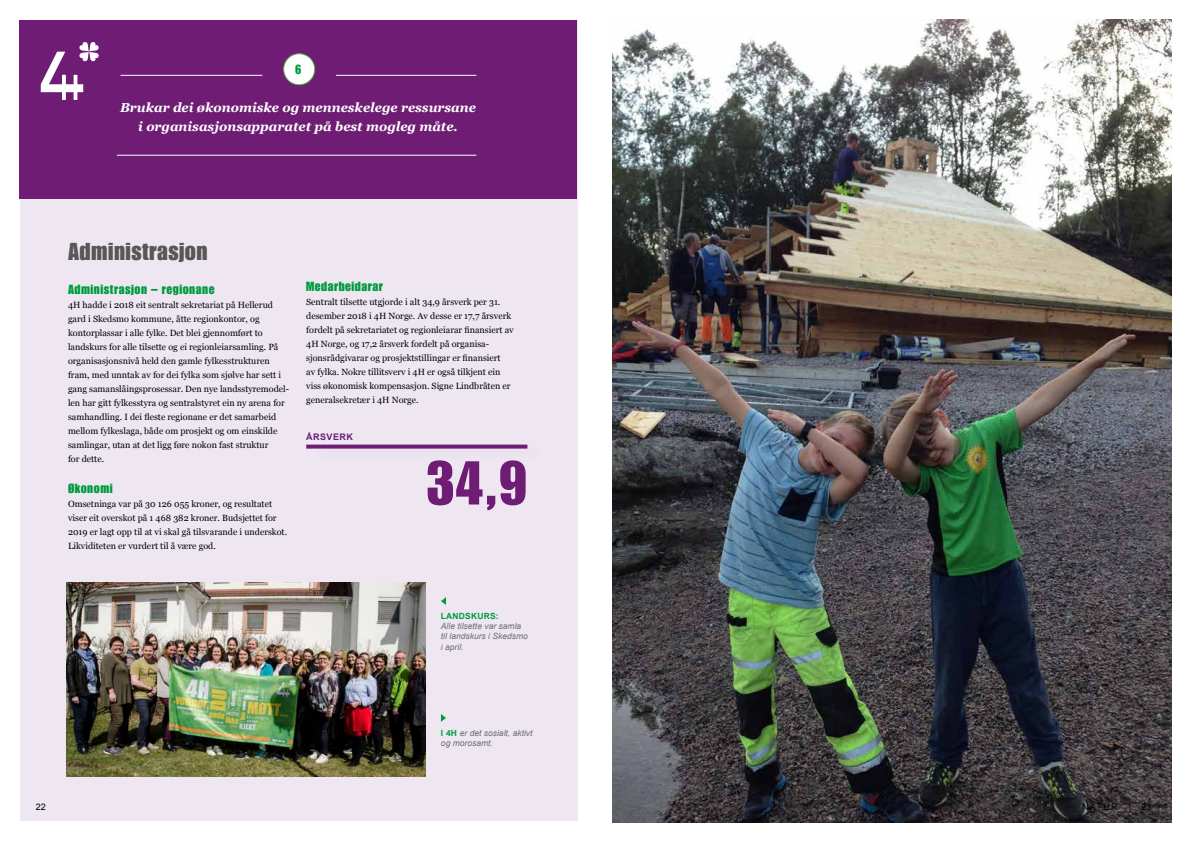
<style>
.page{position:relative;width:1191px;height:842px;background:#fff}
.page>*{position:absolute;margin:0;border:0;box-sizing:border-box;transform-origin:0 0}
.t1{font:60.5px "Impact";color:#6f1c75}
.t2{font:24px "Impact";letter-spacing:.02em;color:#575756}
.t3{font:italic 700 13px/19px "Georgia";color:#fff;text-align:center}
.t4{font:13px "Impact";letter-spacing:.04em;color:#009b3e}
.t5{font:9px/14px "Georgia";color:#000}
.t6{font:9px "Arial";letter-spacing:.105em;color:#000}
.t7{font:700 9px "Arial";letter-spacing:.05em;color:#6f1c75}
.t8{font:italic 8.5px/10.2px "Arial";color:#706f6f}
.t9{font:700 8.5px "Arial";letter-spacing:.02em;color:#009b3e}
.s1{font-weight:700;font-style:normal;color:#009b3e}
</style>
<div class="page">
<div style="left:20px;top:20px;width:557px;height:801px;background:#eee7f2"></div>
<img style="left:612px;top:20px;width:559px;height:802px">
<div style="left:20px;top:20px;width:557px;height:178px;background:#6f1c75"></div>
<div style="left:284px;top:54px;width:31px;height:31px;background:#fff;border-radius:50%"></div>
<div style="left:283px;top:53px;width:32px;height:32px;border:1px solid #5cb346;border-radius:50%"></div>
<hr style="left:117px;top:155px;width:359px;height:1px;background:#fff">
<hr style="left:120px;top:75px;width:142px;height:1px;background:#fff">
<hr style="left:336px;top:75px;width:140px;height:1px;background:#fff">
<svg style="left:441px;top:714px;width:5px;height:8px"></svg>
<svg style="left:441px;top:597px;width:5px;height:8px"></svg>
<svg style="left:306px;top:445px;width:221px;height:4px"></svg>
<svg style="left:41px;top:42px;width:58px;height:58px"></svg>
<img style="left:67px;top:583px;width:358px;height:194px">
<h3 class="t4" style="left:295px;top:62px;width:8px">6</h3>
<h3 class="t3" style="left:120px;top:97px;width:357px">Brukar dei økonomiske og menneskelege ressursane i organisasjonsapparatet på best mogleg måte.</h3>
<h2 class="t2" style="left:68px;top:238px;width:141px">Administrasjon</h2>
<h3 class="t4" style="left:68px;top:282px;width:148px">Administrasjon – regionane</h3>
<p class="t5" style="left:68px;top:297px;width:223px">4H hadde i 2018 eit sentralt sekretariat på Hellerud gard i Skedsmo kommune, åtte regionkontor, og kontorplassar i alle fylke. Det blei gjennomført to landskurs for alle tilsette og ei regionleiarsamling. På organisasjonsnivå held den gamle fylkesstrukturen fram, med unntak av for dei fylka som sjølve har sett i gang samanslåingsprosessar. Den nye landsstyremodel&shy;len har gitt fylkesstyra og sentralstyret ein ny arena for samhandling. I dei fleste regionane er det samarbeid mellom fylkeslaga, både om prosjekt og om einskilde samlingar, utan at det ligg føre nokon fast struktur<br>for dette.</p>
<h3 class="t4" style="left:68px;top:481px;width:46px">Økonomi</h3>
<p class="t5" style="left:68px;top:497px;width:221px">Omsetninga var på 30 126 055 kroner, og resultatet viser eit overskot på 1 468 382 kroner. Budsjettet for 2019 er lagt opp til at vi skal gå tilsvarande i underskot.<br>Likviditeten er vurdert til å være god.</p>
<h3 class="t4" style="left:306px;top:279px;width:78px">Medarbeidarar</h3>
<p class="t5" style="left:306px;top:295px;width:209px">Sentralt tilsette utgjorde i alt 34,9 årsverk per 31. desember 2018 i 4H Norge. Av desse er 17,7 årsverk fordelt på sekretariatet og regionleiarar finansiert av 4H Norge, og 17,2 årsverk fordelt på organisa&shy;sjonsrådgivarar og prosjektstillingar er finansiert<br>av fylka. Nokre tillitsverv i 4H er også tilkjent ein viss økonomisk kompensasjon. Signe Lindbråten er generalsekretær i 4H Norge.</p>
<p class="t7" style="left:306px;top:432px;width:48px">ÅRSVERK</p>
<h1 class="t1" style="left:426px;top:448px;width:103px">34,9</h1>
<p class="t9" style="left:441px;top:611px;width:59px">LANDSKURS:</p>
<p class="t8" style="left:441px;top:621px;width:88px">Alle tilsette var samla til landskurs i Skedsmo i april.</p>
<p class="t8" style="left:441px;top:728px;width:93px"><span class="s1">I 4H</span> er det sosialt, aktivt og morosamt.</p>
<p class="t6" style="left:36px;top:802px;width:12px">22</p>
<p class="t6" style="left:1082px;top:802px;width:37px">NATUR</p>
<p class="t6" style="left:1129px;top:802px;width:24px">| 23</p>
</div>
